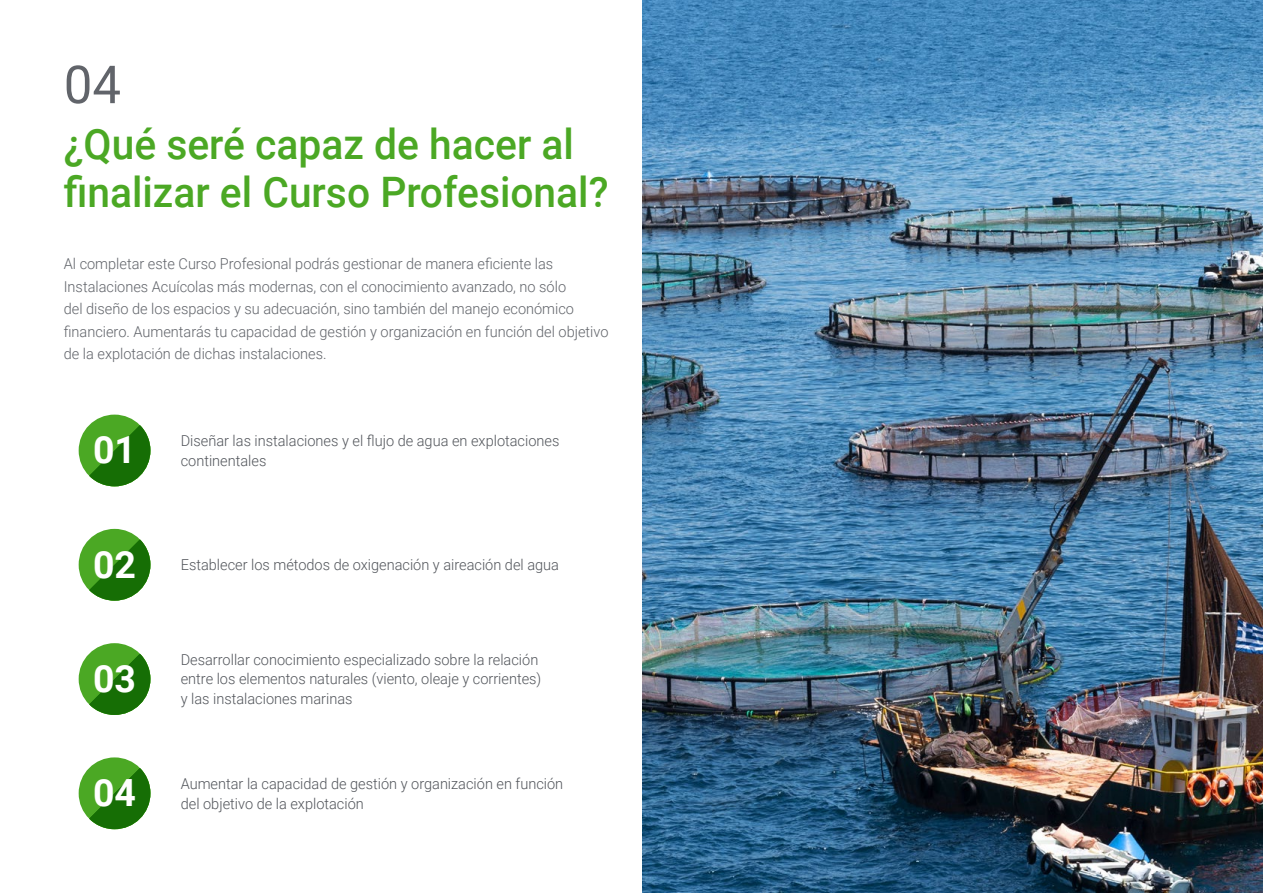
<style>
.page{position:relative;width:1263px;height:893px;background:#fff}
.page>*{position:absolute;margin:0;border:0;box-sizing:border-box;transform-origin:0 0}
.t1{font:52.5px "Roboto";color:#61646a}
.t2{font:500 42px/48px "Roboto";color:#4ba824}
.t3{font:700 37.5px "Roboto";color:#fff}
.t4{font:300 15px/19.5px "Roboto";color:#52555b}
.t5{font:300 15px/22.5px "Roboto";color:#61646a}
</style>
<div class="page">
<div style="left:79px;top:529px;width:71px;height:72px;background:#4ba824;border-radius:50%"></div>
<svg style="left:89px;top:539px;width:61px;height:62px"></svg>
<div style="left:79px;top:757px;width:71px;height:72px;background:#4ba824;border-radius:50%"></div>
<svg style="left:89px;top:768px;width:61px;height:61px"></svg>
<div style="left:79px;top:643px;width:71px;height:72px;background:#4ba824;border-radius:50%"></div>
<svg style="left:89px;top:654px;width:61px;height:61px"></svg>
<div style="left:79px;top:415px;width:71px;height:71px;background:#4ba824;border-radius:50%"></div>
<svg style="left:89px;top:425px;width:61px;height:61px"></svg>
<img style="left:642px;top:0;width:621px;height:893px">
<h1 class="t1" style="left:64px;top:48px;width:59px">04</h1>
<h2 class="t2" style="left:64px;top:119px;width:546px">¿Qué seré capaz de hacer al finalizar el Curso Profesional?</h2>
<p class="t5" style="left:64px;top:252px;width:546px">Al completar este Curso Profesional podrás gestionar de manera eficiente las Instalaciones Acuícolas más modernas, con el conocimiento avanzado, no sólo<br>del diseño de los espacios y su adecuación, sino también del manejo económico financiero. Aumentarás tu capacidad de gestión y organización en función del objetivo de la explotación de dichas instalaciones.</p>
<h3 class="t3" style="left:93px;top:424px;width:45px">01</h3>
<p class="t4" style="left:181px;top:431px;width:380px">Diseñar las instalaciones y el flujo de agua en explotaciones</p>
<p class="t4" style="left:181px;top:450px;width:87px">continentales</p>
<h3 class="t3" style="left:93px;top:538px;width:45px">02</h3>
<p class="t4" style="left:181px;top:555px;width:380px">Establecer los métodos de oxigenación y aireación del agua</p>
<h3 class="t3" style="left:93px;top:652px;width:45px">03</h3>
<p class="t4" style="left:181px;top:649px;width:362px">Desarrollar conocimiento especializado sobre la relación entre los elementos naturales (viento, oleaje y corrientes) y las instalaciones marinas</p>
<h3 class="t3" style="left:93px;top:766px;width:45px">04</h3>
<p class="t4" style="left:181px;top:773px;width:384px">Aumentar la capacidad de gestión y organización en función del objetivo de la explotación</p>
</div>
